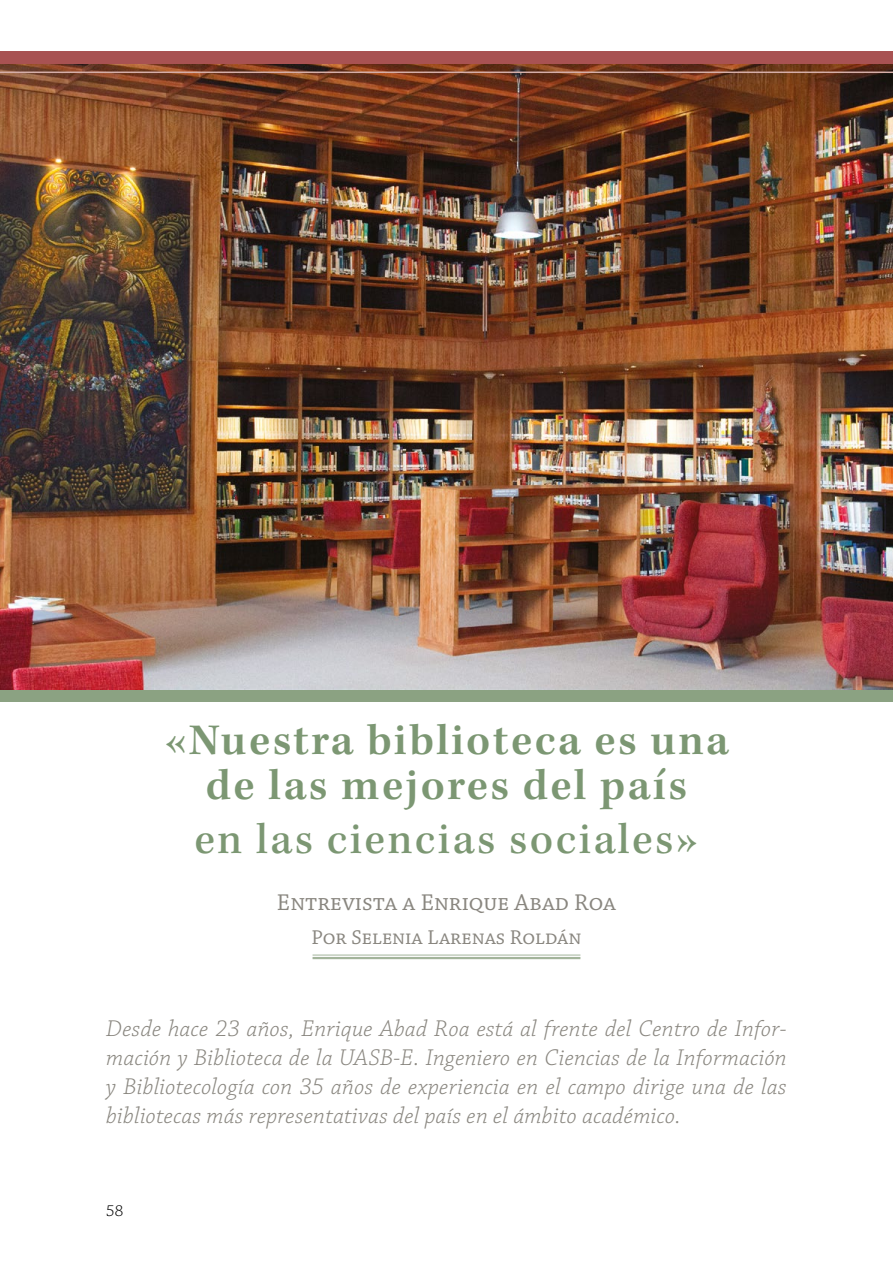
<style>
.page{position:relative;width:893px;height:1263px;background:#fff}
.page>*{position:absolute;margin:0;border:0;box-sizing:border-box;transform-origin:0 0}
.t1{font:600 45px/45px "Kepler Std";letter-spacing:.055em;color:#7c9773;text-align:center}
.t2{font:500 45px "Kepler Std";letter-spacing:.055em;color:#7c9773}
.t3{font:italic 300 24px/28.8px "Chaparral Pro";letter-spacing:.01em;color:#89867f;text-align:justify}
.t4{font:24px "Chaparral Pro";color:#89867f}
.t5{font:21px "Chaparral Pro";color:#89867f}
.t6{font:300 16.5px "Chaparral Pro";color:#000}
.s1{font-weight:500}
</style>
<div class="page">
<div style="left:0;top:634px;width:893px;height:68px;background:#8ba282"></div>
<img style="left:0;top:64px;width:893px;height:626px">
<hr style="left:0;top:72px;width:893px;height:1px;background:#d5aea8">
<div style="left:0;top:51px;width:893px;height:13px;background:#a85252"></div>
<hr style="left:313px;top:955px;width:267px;height:1px;background:#a3b49b">
<hr style="left:313px;top:957px;width:267px;height:2px;background:#a3b49b">
<h1 class="t1" style="left:164px;top:720px;width:566px"><span class="s1">«</span>Nuestra biblioteca es una de las mejores del país</h1>
<h1 class="t2" style="left:195px;top:814px;width:505px">en las ciencias sociales»</h1>
<p class="t4" style="left:277px;top:889px;width:340px">Entrevista a Enrique Abad Roa</p>
<p class="t5" style="left:311px;top:925px;width:271px">Por Selenia Larenas Roldán</p>
<p class="t3" style="left:106px;top:1015px;width:682px">Desde hace 23 años, Enrique Abad Roa está al frente del Centro de Infor&shy;mación y Biblioteca de la UASB-E. Ingeniero en Ciencias de la Información y Bibliotecología con 35 años de experiencia en el campo dirige una de las bibliotecas más representativas del país en el ámbito académico.</p>
<p class="t6" style="left:106px;top:1202px;width:18px">58</p>
</div>
